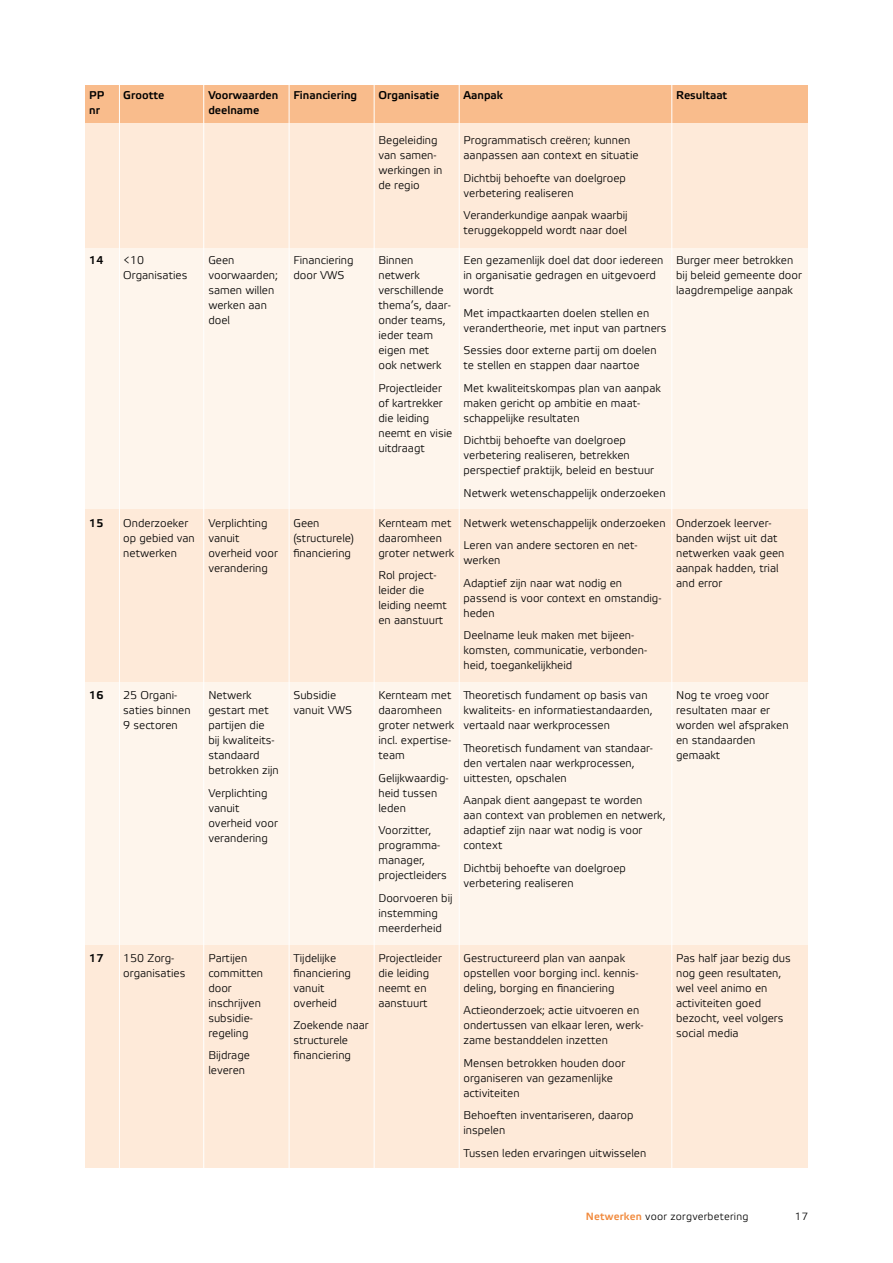
<style>
.page{position:relative;width:893px;height:1263px;background:#fff}
.page>*{position:absolute;margin:0;border:0;box-sizing:border-box;transform-origin:0 0}
.t1{font:11.25px/15px "Etelka Light Pro";color:#000}
.t2{font:700 11.25px/15px "Etelka Light Pro";color:#000}
.t3{font:10.5px "Etelka Light Pro";letter-spacing:.02em;color:#000}
.s1{font-weight:700;color:#f18a3d}
</style>
<div class="page">
<div style="left:85px;top:944px;width:723px;height:224px;background:#feead9"></div>
<div style="left:85px;top:681px;width:723px;height:263px;background:#fef5ec"></div>
<div style="left:85px;top:508px;width:723px;height:173px;background:#feead9"></div>
<div style="left:85px;top:86px;width:723px;height:37px;background:#f9bc8c"></div>
<div style="left:85px;top:123px;width:723px;height:125px;background:#feead9"></div>
<div style="left:85px;top:248px;width:723px;height:260px;background:#fef5ec"></div>
<hr style="left:119px;top:79px;width:1px;height:1105px;background:#fff">
<hr style="left:203px;top:79px;width:1px;height:1105px;background:#fff">
<hr style="left:289px;top:79px;width:1px;height:1105px;background:#fff">
<hr style="left:374px;top:79px;width:1px;height:1105px;background:#fff">
<hr style="left:459px;top:79px;width:1px;height:1105px;background:#fff">
<hr style="left:671px;top:79px;width:1px;height:1105px;background:#fff">
<p class="t2" style="left:89px;top:88px;width:17px">PP nr</p>
<p class="t2" style="left:89px;top:253px;width:16px">14</p>
<p class="t2" style="left:89px;top:516px;width:16px">15</p>
<p class="t2" style="left:89px;top:688px;width:16px">16</p>
<p class="t2" style="left:89px;top:951px;width:16px">17</p>
<p class="t2" style="left:123px;top:89px;width:42px">Grootte</p>
<p class="t2" style="left:208px;top:89px;width:72px">Voorwaarden deelname</p>
<p class="t1" style="left:123px;top:254px;width:66px">&lt;10<br>Organisaties</p>
<p class="t1" style="left:208px;top:254px;width:71px">Geen voorwaarden; samen willen werken aan doel</p>
<p class="t1" style="left:123px;top:516px;width:73px">Onderzoeker op gebied van netwerken</p>
<p class="t1" style="left:208px;top:516px;width:71px">Verplichting vanuit overheid voor verandering</p>
<p class="t1" style="left:123px;top:689px;width:69px">25 Organi&shy;saties binnen<br>9 sectoren</p>
<p class="t1" style="left:208px;top:689px;width:72px">Netwerk gestart met partijen die<br>bij kwaliteits&shy;standaard betrokken zijn</p>
<p class="t1" style="left:208px;top:786px;width:71px">Verplichting vanuit overheid voor verandering</p>
<p class="t1" style="left:123px;top:951px;width:64px">150 Zorg&shy;organisaties</p>
<p class="t1" style="left:208px;top:951px;width:56px">Partijen committen door inschrijven subsidie&shy;regeling</p>
<p class="t1" style="left:208px;top:1049px;width:43px">Bijdrage leveren</p>
<p class="t2" style="left:293px;top:88px;width:65px">Financiering</p>
<p class="t1" style="left:293px;top:254px;width:62px">Financiering door VWS</p>
<p class="t1" style="left:293px;top:516px;width:62px">Geen (structurele) financiering</p>
<p class="t1" style="left:293px;top:689px;width:60px">Subsidie vanuit VWS</p>
<p class="t1" style="left:293px;top:951px;width:59px">Tijdelijke financiering vanuit overheid</p>
<p class="t1" style="left:293px;top:1019px;width:77px">Zoekende naar structurele financiering</p>
<p class="t2" style="left:378px;top:88px;width:62px">Organisatie</p>
<p class="t1" style="left:378px;top:134px;width:65px">Begeleiding van samen&shy;werkingen in de regio</p>
<p class="t1" style="left:378px;top:254px;width:74px">Binnen netwerk verschillende thema’s, daar&shy;onder teams, ieder team eigen met<br>ook netwerk</p>
<p class="t1" style="left:378px;top:381px;width:75px">Projectleider of kartrekker die leiding neemt en visie uitdraagt</p>
<p class="t1" style="left:378px;top:516px;width:77px">Kernteam met daaromheen groter netwerk</p>
<p class="t1" style="left:378px;top:568px;width:70px">Rol project&shy;leider die leiding neemt en aanstuurt</p>
<p class="t1" style="left:378px;top:688px;width:77px">Kernteam met daaromheen groter netwerk incl. expertise&shy;team</p>
<p class="t1" style="left:378px;top:771px;width:72px">Gelijkwaardig&shy;heid tussen leden</p>
<p class="t1" style="left:378px;top:823px;width:70px">Voorzitter, programma&shy;manager, projectleiders</p>
<p class="t1" style="left:378px;top:891px;width:76px">Doorvoeren bij instemming meerderheid</p>
<p class="t1" style="left:378px;top:951px;width:65px">Projectleider die leiding neemt en aanstuurt</p>
<p class="t2" style="left:463px;top:88px;width:41px">Aanpak</p>
<p class="t1" style="left:463px;top:133px;width:177px">Programmatisch creëren; kunnen aanpassen aan context en situatie</p>
<p class="t1" style="left:463px;top:171px;width:164px">Dichtbij behoefte van doelgroep verbetering realiseren</p>
<p class="t1" style="left:463px;top:208px;width:166px">Veranderkundige aanpak waarbij teruggekoppeld wordt naar doel</p>
<p class="t1" style="left:463px;top:253px;width:201px">Een gezamenlijk doel dat door iedereen in organisatie gedragen en uitgevoerd wordt</p>
<p class="t1" style="left:463px;top:306px;width:204px">Met impactkaarten doelen stellen en verandertheorie, met input van partners</p>
<p class="t1" style="left:463px;top:343px;width:195px">Sessies door externe partij om doelen te stellen en stappen daar naartoe</p>
<p class="t1" style="left:463px;top:381px;width:199px">Met kwaliteitskompas plan van aanpak maken gericht op ambitie en maat&shy;schappelijke resultaten</p>
<p class="t1" style="left:463px;top:433px;width:192px">Dichtbij behoefte van doelgroep verbetering realiseren, betrekken perspectief praktijk, beleid en bestuur</p>
<p class="t1" style="left:463px;top:486px;width:204px">Netwerk wetenschappelijk onderzoeken</p>
<p class="t1" style="left:463px;top:512px;width:204px;line-height:22.5px">Netwerk wetenschappelijk onderzoeken<br>Leren van andere sectoren en net-</p>
<p class="t1" style="left:463px;top:550px;width:160px;line-height:22.5px">werken<br>Adaptief zijn naar wat nodig en</p>
<p class="t1" style="left:463px;top:591px;width:200px">passend is voor context en omstandig&shy;heden</p>
<p class="t1" style="left:463px;top:628px;width:185px">Deelname leuk maken met bijeen&shy;komsten, communicatie, verbonden&shy;heid, toegankelijkheid</p>
<p class="t1" style="left:463px;top:688px;width:191px">Theoretisch fundament op basis van kwaliteits- en informatiestandaarden, vertaald naar werkprocessen</p>
<p class="t1" style="left:463px;top:741px;width:191px">Theoretisch fundament van standaar&shy;den vertalen naar werkprocessen, uittesten, opschalen</p>
<p class="t1" style="left:463px;top:793px;width:204px">Aanpak dient aangepast te worden<br>aan context van problemen en netwerk, adaptief zijn naar wat nodig is voor context</p>
<p class="t1" style="left:463px;top:861px;width:164px">Dichtbij behoefte van doelgroep verbetering realiseren</p>
<p class="t1" style="left:463px;top:951px;width:177px">Gestructureerd plan van aanpak opstellen voor borging incl. kennis&shy;deling, borging en financiering</p>
<p class="t1" style="left:463px;top:1003px;width:182px">Actieonderzoek; actie uitvoeren en ondertussen van elkaar leren, werk&shy;zame bestanddelen inzetten</p>
<p class="t1" style="left:463px;top:1056px;width:163px">Mensen betrokken houden door organiseren van gezamenlijke activiteiten</p>
<p class="t1" style="left:463px;top:1108px;width:172px">Behoeften inventariseren, daarop inspelen</p>
<p class="t1" style="left:463px;top:1146px;width:184px">Tussen leden ervaringen uitwisselen</p>
<p class="t2" style="left:676px;top:88px;width:53px">Resultaat</p>
<p class="t1" style="left:676px;top:253px;width:127px">Burger meer betrokken bij beleid gemeente door laagdrempelige aanpak</p>
<p class="t1" style="left:676px;top:516px;width:110px">Onderzoek leerver&shy;banden wijst uit dat netwerken vaak geen aanpak hadden, trial and error</p>
<p class="t1" style="left:676px;top:688px;width:114px">Nog te vroeg voor resultaten maar er worden wel afspraken en standaarden gemaakt</p>
<p class="t1" style="left:676px;top:951px;width:116px">Pas half jaar bezig dus nog geen resultaten, wel veel animo en activiteiten goed bezocht, veel volgers social media</p>
<p class="t3" style="left:586px;top:1210px;width:164px"><span class="s1">Netwerken</span> voor zorgverbetering</p>
<p class="t3" style="left:795px;top:1210px;width:15px">17</p>
</div>
